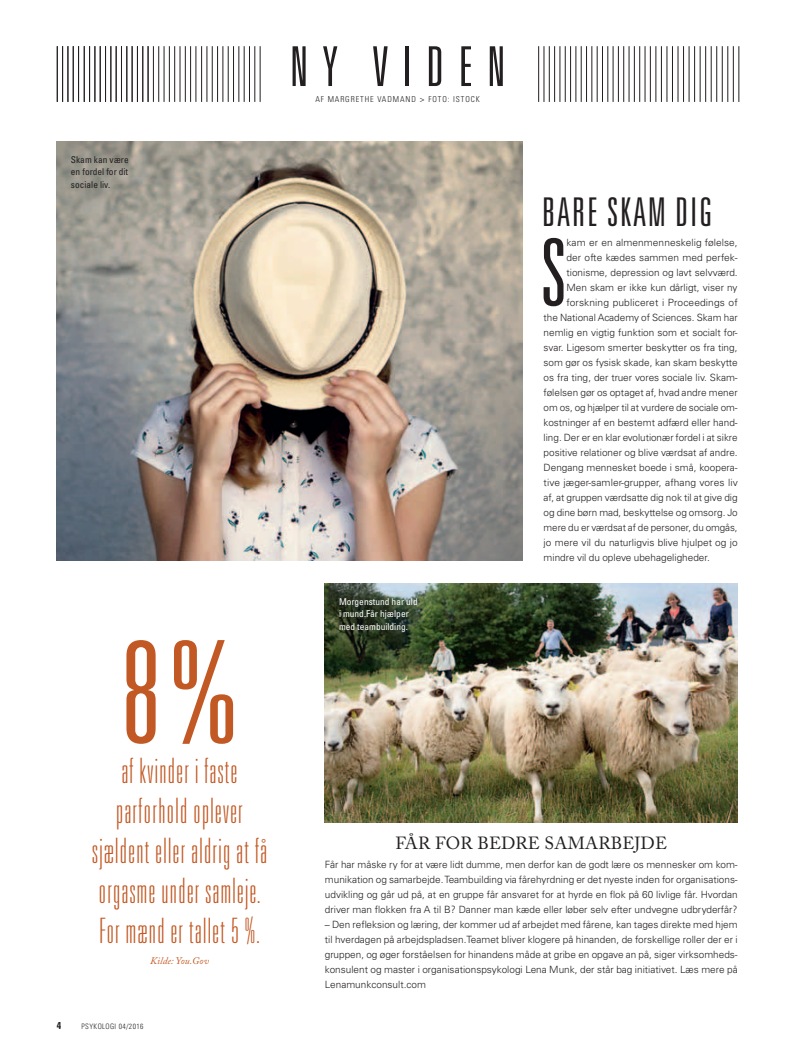
<style>
.page{position:relative;width:798px;height:1053px;background:#fff}
.page>*{position:absolute;margin:0;border:0;box-sizing:border-box;transform-origin:0 0}
.t1{font:300 ultra-condensed 141.25px "Univers LT Std";color:#c25924}
.t2{font:300 ultra-condensed 93.12px "Univers LT Std";color:#231f20}
.t3{font:300 ultra-condensed 55px "Univers LT Std";letter-spacing:.26em;color:#231f20}
.t4{font:300 ultra-condensed 39.62px "Univers LT Std";letter-spacing:.05em;color:#231f20}
.t5{font:100 ultra-condensed 35px/40px "Univers LT Std";letter-spacing:.04em;color:#c25924;text-align:center}
.t6{font:17.5px "Adobe Caslon Pro";letter-spacing:.015em;color:#231f20}
.t7{font:300 10px/15px "Univers LT Std";color:#231f20;text-align:justify}
.t8{font:italic 10px "Adobe Caslon Pro";letter-spacing:.01em;color:#c25924}
.t9{font:700 condensed 10px "Univers LT Std";color:#231f20}
.t10{font:condensed 9.38px/12.5px "Univers LT Std";color:#fff}
.t11{font:condensed 9.38px/12.5px "Univers LT Std";color:#231f20;text-align:justify}
.t12{font:300 condensed 8.12px "Univers LT Std";letter-spacing:.11em;color:#231f20}
.t13{font:300 condensed 7.5px "Univers LT Std";letter-spacing:.05em;color:#231f20}
.s1{font-stretch:normal}
</style>
<div class="page">
<hr style="left:201px;top:46px;width:1px;height:56px;background:#231f20">
<hr style="left:538px;top:46px;width:1px;height:56px;background:#231f20">
<hr style="left:207px;top:46px;width:1px;height:56px;background:#231f20">
<hr style="left:543px;top:46px;width:1px;height:56px;background:#231f20">
<hr style="left:212px;top:46px;width:1px;height:56px;background:#231f20">
<hr style="left:549px;top:46px;width:1px;height:56px;background:#231f20">
<hr style="left:217px;top:46px;width:1px;height:56px;background:#231f20">
<hr style="left:554px;top:46px;width:1px;height:56px;background:#231f20">
<hr style="left:222px;top:46px;width:1px;height:56px;background:#231f20">
<hr style="left:559px;top:46px;width:1px;height:56px;background:#231f20">
<hr style="left:228px;top:46px;width:1px;height:56px;background:#231f20">
<hr style="left:565px;top:46px;width:1px;height:56px;background:#231f20">
<hr style="left:233px;top:46px;width:1px;height:56px;background:#231f20">
<hr style="left:570px;top:46px;width:1px;height:56px;background:#231f20">
<hr style="left:238px;top:46px;width:1px;height:56px;background:#231f20">
<hr style="left:575px;top:46px;width:1px;height:56px;background:#231f20">
<hr style="left:244px;top:46px;width:1px;height:56px;background:#231f20">
<hr style="left:580px;top:46px;width:1px;height:56px;background:#231f20">
<hr style="left:249px;top:46px;width:1px;height:56px;background:#231f20">
<hr style="left:586px;top:46px;width:1px;height:56px;background:#231f20">
<hr style="left:612px;top:46px;width:1px;height:56px;background:#231f20">
<hr style="left:639px;top:46px;width:1px;height:56px;background:#231f20">
<hr style="left:254px;top:46px;width:1px;height:56px;background:#231f20">
<hr style="left:591px;top:46px;width:1px;height:56px;background:#231f20">
<hr style="left:618px;top:46px;width:1px;height:56px;background:#231f20">
<hr style="left:644px;top:46px;width:1px;height:56px;background:#231f20">
<hr style="left:260px;top:46px;width:1px;height:56px;background:#231f20">
<hr style="left:596px;top:46px;width:1px;height:56px;background:#231f20">
<hr style="left:623px;top:46px;width:1px;height:56px;background:#231f20">
<hr style="left:650px;top:46px;width:1px;height:56px;background:#231f20">
<hr style="left:655px;top:46px;width:1px;height:56px;background:#231f20">
<hr style="left:661px;top:46px;width:1px;height:56px;background:#231f20">
<hr style="left:666px;top:46px;width:1px;height:56px;background:#231f20">
<hr style="left:672px;top:46px;width:1px;height:56px;background:#231f20">
<hr style="left:677px;top:46px;width:1px;height:56px;background:#231f20">
<hr style="left:683px;top:46px;width:1px;height:56px;background:#231f20">
<hr style="left:688px;top:46px;width:1px;height:56px;background:#231f20">
<hr style="left:694px;top:46px;width:1px;height:56px;background:#231f20">
<hr style="left:699px;top:46px;width:1px;height:56px;background:#231f20">
<hr style="left:705px;top:46px;width:1px;height:56px;background:#231f20">
<hr style="left:710px;top:46px;width:1px;height:56px;background:#231f20">
<hr style="left:716px;top:46px;width:1px;height:56px;background:#231f20">
<hr style="left:721px;top:46px;width:1px;height:56px;background:#231f20">
<hr style="left:727px;top:46px;width:1px;height:56px;background:#231f20">
<hr style="left:732px;top:46px;width:1px;height:56px;background:#231f20">
<hr style="left:738px;top:46px;width:1px;height:56px;background:#231f20">
<hr style="left:602px;top:46px;width:1px;height:56px;background:#231f20">
<hr style="left:628px;top:46px;width:1px;height:56px;background:#231f20">
<hr style="left:607px;top:46px;width:1px;height:56px;background:#231f20">
<hr style="left:634px;top:46px;width:1px;height:56px;background:#231f20">
<hr style="left:153px;top:46px;width:1px;height:56px;background:#231f20">
<hr style="left:158px;top:46px;width:1px;height:56px;background:#231f20">
<hr style="left:164px;top:46px;width:1px;height:56px;background:#231f20">
<hr style="left:190px;top:46px;width:1px;height:56px;background:#231f20">
<hr style="left:169px;top:46px;width:1px;height:56px;background:#231f20">
<hr style="left:196px;top:46px;width:1px;height:56px;background:#231f20">
<hr style="left:174px;top:46px;width:1px;height:56px;background:#231f20">
<hr style="left:180px;top:46px;width:1px;height:56px;background:#231f20">
<hr style="left:185px;top:46px;width:1px;height:56px;background:#231f20">
<hr style="left:84px;top:46px;width:1px;height:56px;background:#231f20">
<hr style="left:89px;top:46px;width:1px;height:56px;background:#231f20">
<hr style="left:95px;top:46px;width:1px;height:56px;background:#231f20">
<hr style="left:100px;top:46px;width:1px;height:56px;background:#231f20">
<hr style="left:105px;top:46px;width:1px;height:56px;background:#231f20">
<hr style="left:111px;top:46px;width:1px;height:56px;background:#231f20">
<hr style="left:116px;top:46px;width:1px;height:56px;background:#231f20">
<hr style="left:121px;top:46px;width:1px;height:56px;background:#231f20">
<hr style="left:126px;top:46px;width:1px;height:56px;background:#231f20">
<hr style="left:132px;top:46px;width:1px;height:56px;background:#231f20">
<hr style="left:137px;top:46px;width:1px;height:56px;background:#231f20">
<hr style="left:142px;top:46px;width:1px;height:56px;background:#231f20">
<hr style="left:148px;top:46px;width:1px;height:56px;background:#231f20">
<hr style="left:57px;top:46px;width:1px;height:56px;background:#231f20">
<hr style="left:62px;top:46px;width:1px;height:56px;background:#231f20">
<hr style="left:68px;top:46px;width:1px;height:56px;background:#231f20">
<hr style="left:73px;top:46px;width:1px;height:56px;background:#231f20">
<hr style="left:78px;top:46px;width:1px;height:56px;background:#231f20">
<img style="left:324px;top:583px;width:413px;height:239px">
<img style="left:57px;top:142px;width:465px;height:418px">
<p class="t11" style="left:71px;top:153px;width:59px">Skam kan være en fordel for dit sociale liv.</p>
<h1 class="t1" style="left:121px;top:619px;width:117px">8 %</h1>
<h3 class="t5" style="left:92px;top:751px;width:176px">af kvinder i faste parforhold oplever sjældent eller aldrig at få orgasme under samleje.<br>For mænd er tallet 5 %.</h3>
<p class="t8" style="left:150px;top:955px;width:60px">Kilde: You.Gov</p>
<p class="t9" style="left:57px;top:1019px;width:6px">4</p>
<p class="t13" style="left:81px;top:1021px;width:63px">PSYKOLOGI 04/2016</p>
<h3 class="t3" style="left:290px;top:38px;width:217px">NY VIDEN</h3>
<p class="t12" style="left:315px;top:95px;width:166px">AF MARGRETHE VADMAND <span class="s1">&gt;</span> FOTO: I STOCK</p>
<p class="t10" style="left:339px;top:595px;width:80px">Morgenstund har uld i mund.Får hjælper med teambuilding.</p>
<h3 class="t4" style="left:542px;top:191px;width:171px">BARE SKAM DIG</h3>
<h2 class="t2" style="left:540px;top:224px;width:27px">S</h2>
<p class="t7" style="left:566px;top:234px;width:173px">kam er en almenmenneskelig følelse,</p>
<p class="t7" style="left:566px;top:249px;width:173px">der ofte kædes sammen med perfek-</p>
<p class="t7" style="left:566px;top:264px;width:173px">tionisme, depression og lavt selvværd.</p>
<p class="t7" style="left:566px;top:279px;width:172px">Men skam er ikke kun dårligt, viser ny</p>
<p class="t7" style="left:566px;top:294px;width:173px">forskning publiceret i Proceedings of</p>
<p class="t7" style="left:543px;top:309px;width:195px">the National Academy of Sciences. Skam har</p>
<p class="t7" style="left:543px;top:324px;width:195px">nemlig en vigtig funktion som et socialt for-</p>
<p class="t7" style="left:543px;top:339px;width:195px">svar. Ligesom smerter beskytter os fra ting,</p>
<p class="t7" style="left:543px;top:354px;width:195px">som gør os fysisk skade, kan skam beskytte</p>
<p class="t7" style="left:543px;top:369px;width:195px">os fra ting, der truer vores sociale liv. Skam-</p>
<p class="t7" style="left:543px;top:384px;width:195px">følelsen gør os optaget af, hvad andre mener</p>
<p class="t7" style="left:543px;top:399px;width:195px">om os, og hjælper til at vurdere de sociale om-</p>
<p class="t7" style="left:543px;top:414px;width:195px">kostninger af en bestemt adfærd eller hand-</p>
<p class="t7" style="left:543px;top:429px;width:195px">ling. Der er en klar evolutionær fordel i at sikre</p>
<p class="t7" style="left:543px;top:444px;width:195px">positive relationer og blive værdsat af andre.</p>
<p class="t7" style="left:543px;top:459px;width:195px">Dengang mennesket boede i små, koopera-</p>
<p class="t7" style="left:543px;top:474px;width:196px">tive jæger-samler-grupper, afhang vores liv</p>
<p class="t7" style="left:543px;top:489px;width:195px">af, at gruppen værdsatte dig nok til at give dig</p>
<p class="t7" style="left:543px;top:504px;width:196px">og dine børn mad, beskyttelse og omsorg. Jo</p>
<p class="t7" style="left:543px;top:519px;width:195px">mere du er værdsat af de personer, du omgås,</p>
<p class="t7" style="left:543px;top:534px;width:195px">jo mere vil du naturligvis blive hjulpet og jo</p>
<p class="t7" style="left:543px;top:549px;width:168px">mindre vil du opleve ubehageligheder.</p>
<h3 class="t6" style="left:395px;top:833px;width:273px">FÅR FOR BEDRE SAMARBEJDE</h3>
<p class="t7" style="left:325px;top:856px;width:414px">Får har måske ry for at være lidt dumme, men derfor kan de godt lære os mennesker om kom&shy;munikation og samarbejde. Teambuilding via fårehyrdning er det nyeste inden for organisations&shy;udvikling og går ud på, at en gruppe får ansvaret for at hyrde en flok på 60 livlige får. Hvordan driver man flokken fra A til B? Danner man kæde eller løber selv efter undvegne udbryderfår?</p>
<p class="t7" style="left:325px;top:916px;width:414px">– Den refleksion og læring, der kommer ud af arbejdet med fårene, kan tages direkte med hjem til hverdagen på arbejdspladsen.Teamet bliver klogere på hinanden, de forskellige roller der er i gruppen, og øger forståelsen for hinandens måde at gribe en opgave an på, siger virksomheds&shy;konsulent og master i organisationspsykologi Lena Munk, der står bag initiativet. Læs mere på Lenamunkconsult.com</p>
</div>
